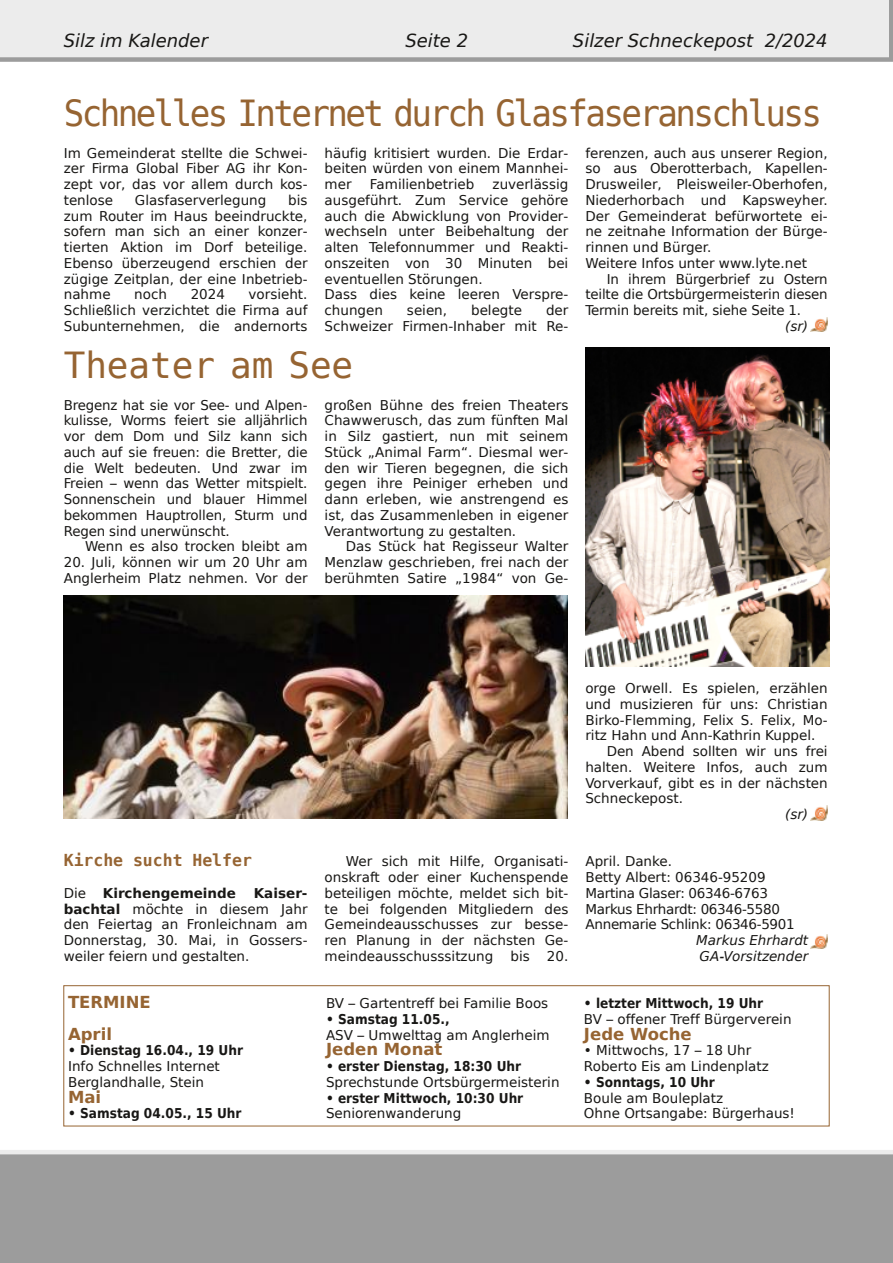
<style>
.page{position:relative;width:893px;height:1263px;background:#fff}
.page>*{position:absolute;margin:0;border:0;box-sizing:border-box;transform-origin:0 0}
.t1{font:36px "Bitstream Vera Sans Mono";letter-spacing:-.075em;color:#966432;scale:.95 1}
.t2{font:36px "Bitstream Vera Sans Mono";color:#966432}
.t3{font:italic 18px "Bitstream Vera Sans";color:#181715}
.t4{font:700 16.5px/31.5px "Bitstream Vera Sans";color:#966432}
.t5{font:700 16.5px "Bitstream Vera Sans Mono";color:#966432}
.t6{font:13.5px/15.8px "Bitstream Vera Sans";color:#181715;text-align:justify}
.t7{font:700 13.5px "Bitstream Vera Sans";color:#181715;scale:.9 1}
.t8{font:13.5px/15.8px "Bitstream Vera Sans";letter-spacing:-.02em;color:#181715}
.t9{font:italic 13.5px/15.8px "Bitstream Vera Sans";color:#181715}
.t10{font:700 13.5px "Bitstream Vera Sans";color:#181715}
.s1{font-weight:400}
.s2{font-weight:700}
</style>
<div class="page">
<div style="left:0;top:1150px;width:893px;height:113px;background:#9c9c9c"></div>
<svg style="left:0;top:0;width:893px;height:62px;background:#e5e5e5"></svg>
<img style="left:64px;top:596px;width:504px;height:223px">
<img style="left:585px;top:347px;width:244px;height:319px">
<img style="left:811px;top:317px;width:17px;height:15px">
<img style="left:810px;top:806px;width:18px;height:14px">
<img style="left:811px;top:934px;width:17px;height:15px">
<h2 class="t3" style="left:64px;top:31px;width:146px">Silz im Kalender</h2>
<h2 class="t3" style="left:405px;top:31px;width:64px">Seite 2</h2>
<h2 class="t3" style="left:573px;top:31px;width:256px">Silzer Schneckepost 2/2024</h2>
<h1 class="t1" style="left:64px;top:93px;width:800px">Schnelles Internet durch Glasfaseranschluss</h1>
<p class="t6" style="left:64px;top:145px;width:245px">Im Gemeinderat stellte die Schwei&shy;zer Firma Global Fiber AG ihr Kon&shy;zept vor, das vor allem durch kos&shy;tenlose</p>
<p class="t6" style="left:64px;top:192px;width:245px;text-indent:224px">bis zum Router im Haus beeindruckte, sofern man sich an einer konzer&shy;tierten Aktion im Dorf beteilige.<br>Ebenso überzeugend erschien der zügige Zeitplan, der eine Inbetrieb&shy;nahme</p>
<p class="t6" style="left:135px;top:192px;width:133px">Glasfaserverlegung</p>
<p class="t6" style="left:64px;top:287px;width:245px;text-indent:185px">vorsieht.<br>Schließlich verzichtet die Firma auf Subunternehmen, die andernorts</p>
<p class="t6" style="left:134px;top:287px;width:34px">noch</p>
<p class="t6" style="left:191px;top:287px;width:36px">2024</p>
<p class="t6" style="left:325px;top:145px;width:245px">häufig kritisiert wurden. Die Erdar&shy;beiten würden von einem Mannhei&shy;mer</p>
<p class="t6" style="left:325px;top:176px;width:245px;text-align:left;text-indent:168px">zuverlässig ausgeführt. Zum Service gehöre auch die Abwicklung von Provider&shy;wechseln unter Beibehaltung der alten Telefonnummer und Reakti&shy;onszeiten von 30 Minuten bei eventuellen Störungen.<br>Dass dies keine leeren Verspre&shy;chungen</p>
<p class="t6" style="left:370px;top:176px;width:106px">Familienbetrieb</p>
<p class="t6" style="left:325px;top:302px;width:245px;text-align:right">der<br>Schweizer Firmen-Inhaber mit Re-</p>
<p class="t6" style="left:407px;top:302px;width:42px">seien,</p>
<p class="t6" style="left:471px;top:302px;width:52px">belegte</p>
<h1 class="t2" style="left:64px;top:345px;width:291px">Theater am See</h1>
<p class="t6" style="left:64px;top:397px;width:245px">Bregenz hat sie vor See- und Alpen&shy;kulisse, Worms feiert sie alljährlich vor dem Dom und Silz kann sich auch auf sie freuen: die Bretter, die die Welt bedeuten. Und zwar im Freien – wenn das Wetter mitspielt.<br>Sonnenschein und blauer Himmel bekommen Hauptrollen, Sturm und Regen sind unerwünscht.</p>
<p class="t6" style="left:85px;top:539px;width:224px">Wenn es also trocken bleibt am</p>
<p class="t6" style="left:64px;top:554px;width:245px">20. Juli, können wir um 20 Uhr am<br>Anglerheim Platz nehmen. Vor der</p>
<p class="t6" style="left:324px;top:397px;width:245px">großen Bühne des freien Theaters Chawwerusch, das zum fünften Mal in Silz gastiert, nun mit seinem Stück „Animal Farm“. Diesmal wer&shy;den wir Tieren begegnen, die sich gegen ihre Peiniger erheben und dann erleben, wie anstrengend es ist, das Zusammenleben in eigener Verantwortung zu gestalten.</p>
<p class="t6" style="left:325px;top:539px;width:245px;text-indent:21px">Das Stück hat Regisseur Walter Menzlaw geschrieben, frei nach der berühmten Satire „1984“ von Ge-</p>
<p class="t6" style="left:585px;top:145px;width:244px;text-align:left">ferenzen, auch aus unserer Region, so aus Oberotterbach, Kapellen-<br>Drusweiler, Pleisweiler-Oberhofen,<br>Niederhorbach und Kapsweyher.<br>Der Gemeinderat befürwortete ei&shy;ne zeitnahe Information der Bürge&shy;rinnen und Bürger.<br>Weitere Infos unter www.lyte.net</p>
<p class="t6" style="left:585px;top:271px;width:244px;text-indent:21px">In ihrem Bürgerbrief zu Ostern teilte die Ortsbürgermeisterin diesen Termin bereits mit, siehe Seite 1.</p>
<p class="t9" style="left:785px;top:318px;width:25px">(sr)</p>
<p class="t5" style="left:64px;top:851px;width:190px">Kirche sucht Helfer</p>
<p class="t10" style="left:64px;top:885px;width:174px"><span class="s1">Die</span> Kirchengemeinde</p>
<p class="t6" style="left:64px;top:885px;width:245px;text-indent:190px"><span class="s2">Kaiser&shy;bachtal</span> möchte in diesem Jahr den Feiertag an Fronleichnam am Donnerstag, 30. Mai, in Gossers&shy;weiler feiern und gestalten.</p>
<p class="t4" style="left:68px;top:987px;width:84px">TERMINE<br>April</p>
<p class="t7" style="left:68px;top:1043px;width:196px">• Dienstag 16.04., 19 Uhr</p>
<p class="t6" style="left:68px;top:1058px;width:153px">Info Schnelles Internet<br>Berglandhalle, Stein</p>
<p class="t4" style="left:68px;top:1081px;width:35px">Mai</p>
<p class="t7" style="left:68px;top:1106px;width:194px">• Samstag 04.05., 15 Uhr</p>
<p class="t6" style="left:325px;top:854px;width:245px;text-indent:21px">Wer sich mit Hilfe, Organisati&shy;onskraft oder einer Kuchenspende beteiligen möchte, meldet sich bit&shy;te bei folgenden Mitgliedern des Gemeindeausschusses zur besse&shy;ren Planung in der nächsten Ge&shy;meindeausschusssitzung</p>
<p class="t6" style="left:510px;top:948px;width:21px">bis</p>
<p class="t6" style="left:547px;top:948px;width:23px">20.</p>
<p class="t6" style="left:326px;top:995px;width:224px">BV – Gartentreff bei Familie Boos</p>
<p class="t7" style="left:326px;top:1011px;width:139px">• Samstag 11.05.,</p>
<p class="t6" style="left:326px;top:1027px;width:225px">ASV – Umwelttag am Anglerheim</p>
<p class="t4" style="left:326px;top:1034px;width:118px">Jeden Monat</p>
<p class="t7" style="left:326px;top:1058px;width:218px">• erster Dienstag, 18:30 Uhr</p>
<p class="t6" style="left:326px;top:1074px;width:235px">Sprechstunde Ortsbürgermeisterin</p>
<p class="t7" style="left:326px;top:1090px;width:221px">• erster Mittwoch, 10:30 Uhr</p>
<p class="t6" style="left:326px;top:1106px;width:137px">Seniorenwanderung</p>
<p class="t6" style="left:585px;top:680px;width:244px">orge Orwell. Es spielen, erzählen</p>
<p class="t6" style="left:585px;top:696px;width:244px">und musizieren für uns: Christian</p>
<p class="t6" style="left:585px;top:712px;width:244px">Birko-Flemming, Felix S. Felix, Mo-</p>
<p class="t6" style="left:585px;top:728px;width:232px">ritz Hahn und Ann-Kathrin Kuppel.</p>
<p class="t6" style="left:607px;top:743px;width:223px">Den Abend sollten wir uns frei</p>
<p class="t6" style="left:585px;top:759px;width:244px">halten. Weitere Infos, auch zum</p>
<p class="t6" style="left:585px;top:775px;width:244px">Vorverkauf, gibt es in der nächsten</p>
<p class="t6" style="left:585px;top:791px;width:99px">Schneckepost.</p>
<p class="t9" style="left:785px;top:806px;width:25px">(sr)</p>
<p class="t8" style="left:585px;top:854px;width:211px">April. Danke.<br>Betty Albert: 06346-95209<br>Martina Glaser: 06346-6763<br>Markus Ehrhardt: 06346-5580<br>Annemarie Schlink: 06346-5901</p>
<p class="t9" style="left:696px;top:932px;width:114px">Markus Ehrhardt<br>GA-Vorsitzender</p>
<p class="t7" style="left:584px;top:995px;width:201px">• letzter Mittwoch, 19 Uhr</p>
<p class="t6" style="left:584px;top:1011px;width:209px">BV – offener Treff Bürgerverein</p>
<p class="t4" style="left:584px;top:1018px;width:109px">Jede Woche</p>
<p class="t6" style="left:584px;top:1043px;width:186px">• Mittwochs, 17 – 18 Uhr<br>Roberto Eis am Lindenplatz</p>
<p class="t7" style="left:584px;top:1074px;width:147px">• Sonntags, 10 Uhr</p>
<p class="t6" style="left:584px;top:1090px;width:213px">Boule am Bouleplatz<br>Ohne Ortsangabe: Bürgerhaus!</p>
</div>
